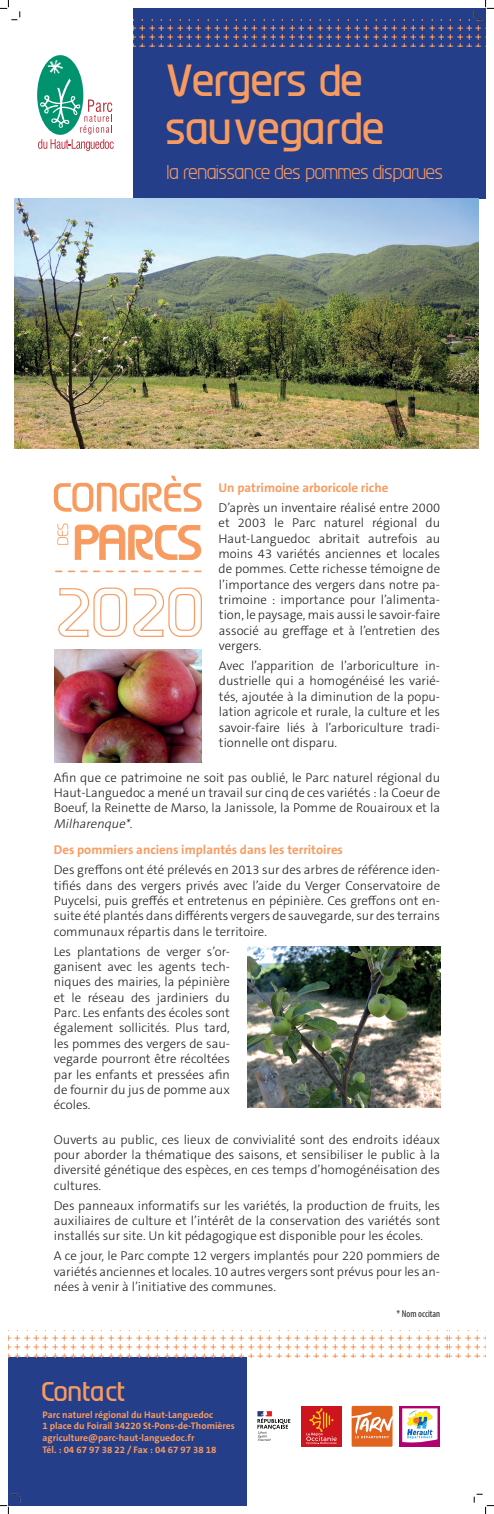
<style>
.page{position:relative;width:494px;height:1514px;background:#fff}
.page>*{position:absolute;margin:0;border:0;box-sizing:border-box;transform-origin:0 0}
.t1{font:500 40px/48px "Prosper";color:#f89b60}
.t2{font:500 24px "Prosper";color:#f89b60}
.t3{font:300 17.6px "Prosper";color:#f89b60}
.t4{font:300 12.8px/15.4px "The Sans C5";color:#231f20;text-align:justify}
.t5{font:700 12.8px "The Sans C5";color:#f89b60}
.t6{font:condensed 10px "Myriad Pro";color:#231f20}
.t7{font:700 9.6px "The Sans C5";color:#f89b60}
.t8{font:condensed 4.8px "Myriad Pro";color:#231f20}
.s1{font-style:italic}
</style>
<div class="page">
<svg style="left:257px;top:1411px;width:33px;height:29px"></svg>
<div style="left:133px;top:8px;width:352px;height:191px;background:#253e8a"></div>
<div style="left:8px;top:1357px;width:239px;height:148px;background:#253e8a"></div>
<img style="left:14px;top:199px;width:463px;height:249px">
<svg style="left:133px;top:20px;width:349px;height:26px"></svg>
<svg style="left:9px;top:1330px;width:439px;height:27px"></svg>
<svg style="left:448px;top:1330px;width:37px;height:27px"></svg>
<svg style="left:54px;top:476px;width:147px;height:36px"></svg>
<svg style="left:57px;top:523px;width:11px;height:22px"></svg>
<svg style="left:74px;top:524px;width:127px;height:36px"></svg>
<svg style="left:56px;top:570px;width:6px;height:2px"></svg>
<svg style="left:68px;top:570px;width:6px;height:2px"></svg>
<svg style="left:81px;top:570px;width:6px;height:2px"></svg>
<svg style="left:106px;top:570px;width:6px;height:2px"></svg>
<svg style="left:119px;top:570px;width:6px;height:2px"></svg>
<svg style="left:131px;top:570px;width:6px;height:2px"></svg>
<svg style="left:144px;top:570px;width:6px;height:2px"></svg>
<svg style="left:157px;top:570px;width:6px;height:2px"></svg>
<svg style="left:169px;top:570px;width:6px;height:2px"></svg>
<svg style="left:182px;top:570px;width:6px;height:2px"></svg>
<svg style="left:194px;top:570px;width:6px;height:2px"></svg>
<svg style="left:58px;top:587px;width:144px;height:50px"></svg>
<div style="left:37px;top:55px;width:46px;height:80px;background:#00936e;border-radius:50%"></div>
<img style="left:47px;top:60px;width:16px;height:13px">
<svg style="left:38px;top:78px;width:75px;height:73px"></svg>
<svg style="left:399px;top:1406px;width:40px;height:40px"></svg>
<svg style="left:401px;top:1408px;width:36px;height:36px"></svg>
<svg style="left:412px;top:1417px;width:7px;height:6px"></svg>
<div style="left:301px;top:1405px;width:40px;height:41px;background:#cd151d"></div>
<svg style="left:306px;top:1408px;width:30px;height:36px"></svg>
<svg style="left:351px;top:1405px;width:41px;height:41px;background:#e88854"></svg>
<img style="left:247px;top:946px;width:192px;height:161px">
<img style="left:54px;top:649px;width:148px;height:113px">
<svg style="left:0;top:0;width:21px;height:21px"></svg>
<svg style="left:0;top:1494px;width:21px;height:19px"></svg>
<svg style="left:473px;top:0;width:20px;height:21px"></svg>
<svg style="left:473px;top:1494px;width:20px;height:19px"></svg>
<p class="t1" style="left:167px;top:55px;width:219px">Vergers de sauvegarde</p>
<p class="t3" style="left:167px;top:161px;width:276px">la renaissance des pommes disparues</p>
<p class="t8" style="left:454px;top:437px;width:36px;rotate:-90deg">© PNRHL - M-J. Parayre</p>
<p class="t5" style="left:218px;top:479px;width:171px">Un patrimoine arboricole riche</p>
<p class="t4" style="left:218px;top:500px;width:223px">D’après un inventaire réalisé entre 2000 et 2003 le Parc naturel régional du Haut-Languedoc abritait autrefois au moins 43 variétés anciennes et locales de pommes. Cette richesse témoigne de l’importance des vergers dans notre pa&shy;trimoine : importance pour l’alimenta&shy;tion, le paysage, mais aussi le savoir-faire associé au greffage et à l’entretien des vergers.</p>
<p class="t4" style="left:219px;top:658px;width:222px">Avec l’apparition de l’arboriculture in&shy;dustrielle qui a homogénéisé les varié&shy;tés, ajoutée à la diminution de la popu&shy;lation agricole et rurale, la culture et les savoir-faire liés à l’arboriculture tradi&shy;tionnelle ont disparu.</p>
<p class="t4" style="left:54px;top:769px;width:387px">Afin que ce patrimoine ne soit pas oublié, le Parc naturel régional du Haut-Languedoc a mené un travail sur cinq de ces variétés : la Coeur de Boeuf, la Reinette de Marso, la Janissole, la Pomme de Rouairoux et la <span class="s1">Milharenque*</span>.</p>
<p class="t5" style="left:54px;top:842px;width:290px">Des pommiers anciens implantés dans les territoires</p>
<p class="t4" style="left:54px;top:862px;width:387px">Des greffons ont été prélevés en 2013 sur des arbres de référence iden&shy;tifiés dans des vergers privés avec l’aide du Verger Conservatoire de Puycelsi, puis greffés et entretenus en pépinière. Ces greffons ont en&shy;suite été plantés dans différents vergers de sauvegarde, sur des terrains communaux répartis dans le territoire.</p>
<p class="t4" style="left:54px;top:943px;width:177px">Les plantations de verger s’or&shy;ganisent avec les agents tech&shy;niques des mairies, la pépinière et le réseau des jardiniers du Parc. Les enfants des écoles sont également sollicités. Plus tard, les pommes des vergers de sau&shy;vegarde pourront être récoltées par les enfants et pressées afin de fournir du jus de pomme aux écoles.</p>
<p class="t4" style="left:54px;top:1131px;width:387px">Ouverts au public, ces lieux de convivialité sont des endroits idéaux pour aborder la thématique des saisons, et sensibiliser le public à la diversité génétique des espèces, en ces temps d’homogénéisation des cultures.</p>
<p class="t4" style="left:54px;top:1197px;width:387px">Des panneaux informatifs sur les variétés, la production de fruits, les auxiliaires de culture et l’intérêt de la conservation des variétés sont installés sur site. Un kit pédagogique est disponible pour les écoles.</p>
<p class="t4" style="left:54px;top:1248px;width:387px">A ce jour, le Parc compte 12 vergers implantés pour 220 pommiers de variétés anciennes et locales. 10 autres vergers sont prévus pour les an&shy;nées à venir à l’initiative des communes.</p>
<p class="t6" style="left:396px;top:1307px;width:45px">* Nom occitan</p>
<p class="t2" style="left:42px;top:1376px;width:85px">Contact</p>
<p class="t7" style="left:42px;top:1408px;width:172px">Parc naturel régional du Haut-Languedoc</p>
<p class="t7" style="left:42px;top:1420px;width:193px">1 place du Foirail 34220 St-Pons-de-Thomières</p>
<p class="t7" style="left:42px;top:1431px;width:153px">agriculture@parc-haut-languedoc.fr</p>
<p class="t7" style="left:42px;top:1443px;width:175px">Tél. : 04 67 97 38 22 / Fax : 04 67 97 38 18</p>
</div>
